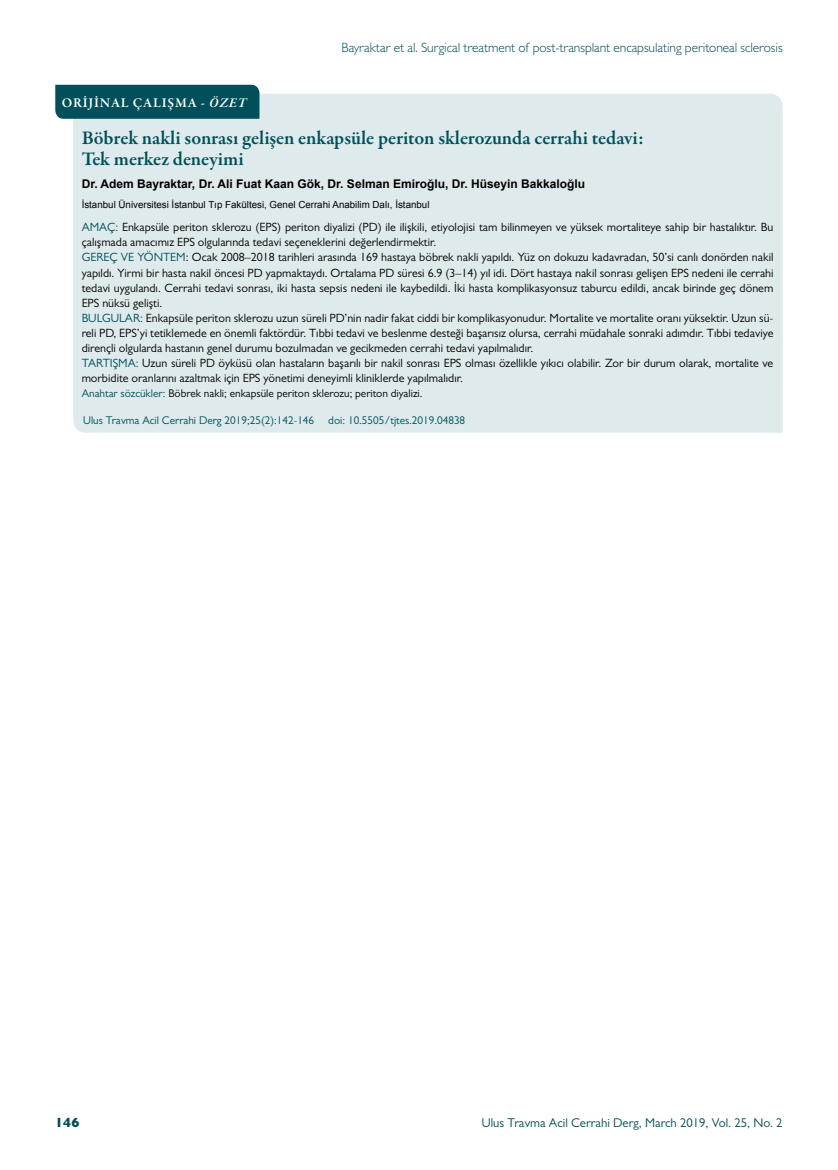
<style>
.page{position:relative;width:838px;height:1170px;background:#fff}
.page>*{position:absolute;margin:0;border:0;box-sizing:border-box;transform-origin:0 0}
.t1{font:600 19.5px/21px "Garamond Premr Pro";color:#004f5a}
.t2{font:300 13.5px "Gill Sans MT Pro";letter-spacing:-.005em;color:#004f5a}
.t3{font:600 13.5px "Garamond Premr Pro";letter-spacing:.055em;color:#fff}
.t4{font:800 13.5px "Gill Sans MT Pro";color:#004f5a}
.t5{font:12.75px "Gill Sans MT Pro";color:#004f5a}
.t6{font:12px/15px "Gill Sans MT Pro";color:#000}
.t7{font:700 12px "Arial";color:#000}
.t8{font:11.25px "Gill Sans MT Pro";color:#004f5a}
.t9{font:11.25px "Gill Sans MT Pro";color:#000}
.t10{font:9.75px "Arial";color:#000}
.s1{font-style:italic}
.s2{color:#004f5a}
</style>
<div class="page">
<div style="left:73px;top:94px;width:709px;height:338px;background:#deeaec"></div>
<div style="left:55px;top:85px;width:204px;height:34px;background:#004f5a"></div>
<p class="t3" style="left:62px;top:94px;width:186px">ORİJİNAL ÇALIŞMA - <span class="s1">ÖZET</span></p>
<p class="t2" style="left:341px;top:39px;width:442px">Bayraktar et al. Surgical treatment of post-transplant encapsulating peritoneal sclerosis</p>
<h1 class="t1" style="left:82px;top:127px;width:564px">Böbrek nakli sonrası gelişen enkapsüle periton sklerozunda cerrahi tedavi:<br>Tek merkez deneyimi</h1>
<p class="t7" style="left:82px;top:175px;width:505px">Dr. Adem Bayraktar, Dr. Ali Fuat Kaan Gök, Dr. Selman Emiroğlu, Dr. Hüseyin Bakkaloğlu</p>
<p class="t10" style="left:82px;top:198px;width:349px">İstanbul Üniversitesi İstanbul Tıp Fakültesi, Genel Cerrahi Anabilim Dalı, İstanbul</p>
<p class="t6" style="left:82px;top:220px;width:693px"><span class="s2">AMAÇ:</span> Enkapsüle periton sklerozu (EPS) periton diyalizi (PD) ile ilişkili, etiyolojisi tam bilinmeyen ve yüksek mortaliteye sahip bir hastalıktır. Bu çalışmada amacımız EPS olgularında tedavi seçeneklerini değerlendirmektir.<br><span class="s2">GEREÇ VE YÖNTEM</span>: Ocak 2008–2018 tarihleri arasında 169 hastaya böbrek nakli yapıldı. Yüz on dokuzu kadavradan, 50’si canlı donörden nakil yapıldı. Yirmi bir hasta nakil öncesi PD yapmaktaydı. Ortalama PD süresi 6.9 (3–14) yıl idi. Dört hastaya nakil sonrası gelişen EPS nedeni ile cerrahi tedavi uygulandı. Cerrahi tedavi sonrası, iki hasta sepsis nedeni ile kaybedildi. İki hasta komplikasyonsuz taburcu edildi, ancak birinde geç dönem EPS nüksü gelişti.<br><span class="s2">BULGULAR:</span> Enkapsüle periton sklerozu uzun süreli PD’nin nadir fakat ciddi bir komplikasyonudur. Mortalite ve mortalite oranı yüksektir. Uzun sü&shy;reli PD, EPS’yi tetiklemede en önemli faktördür. Tıbbi tedavi ve beslenme desteği başarısız olursa, cerrahi müdahale sonraki adımdır. Tıbbi tedaviye dirençli olgularda hastanın genel durumu bozulmadan ve gecikmeden cerrahi tedavi yapılmalıdır.<br><span class="s2">TARTIŞMA:</span> Uzun süreli PD öyküsü olan hastaların başarılı bir nakil sonrası EPS olması özellikle yıkıcı olabilir. Zor bir durum olarak, mortalite ve morbidite oranlarını azaltmak için EPS yönetimi deneyimli kliniklerde yapılmalıdır.</p>
<p class="t9" style="left:82px;top:386px;width:342px"><span class="s2">Anahtar sözcükler:</span> Böbrek nakli; enkapsüle periton sklerozu; periton diyalizi.</p>
<p class="t8" style="left:83px;top:413px;width:383px">Ulus Travma Acil Cerrahi Derg 2019;25(2):142-146 doi: 10.5505/tjtes.2019.04838</p>
<p class="t4" style="left:55px;top:1114px;width:26px">146</p>
<p class="t5" style="left:482px;top:1115px;width:302px">Ulus Travma Acil Cerrahi Derg, March 2019, Vol. 25, No. 2</p>
</div>
